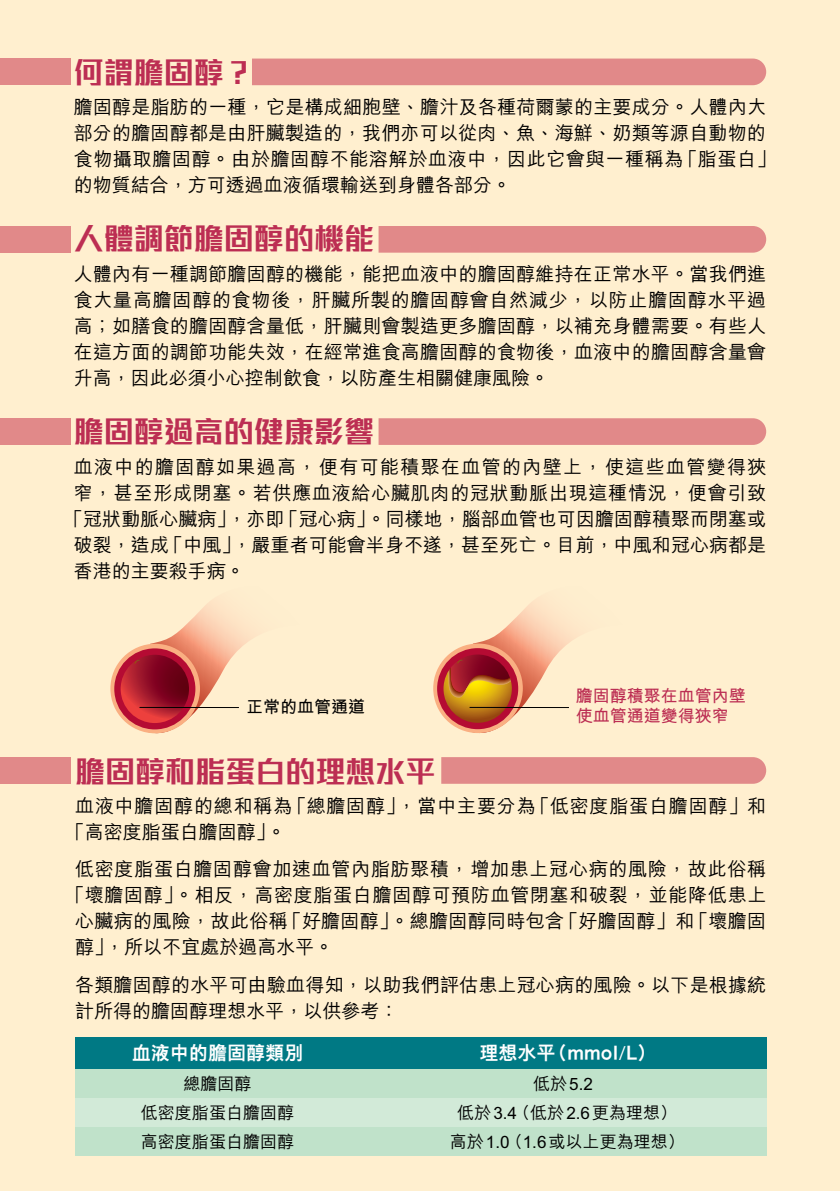
<style>
.page{position:relative;width:840px;height:1191px;background:#fff}
.page>*{position:absolute;margin:0;border:0;box-sizing:border-box;transform-origin:0 0}
.t1{font:700 30px "M Stiff Hei HK";color:#bc2e53}
.t2{font:500 19px/26px "M Hei HK";letter-spacing:.01em;color:#000}
.t3{font:500 19px/26px "M Hei HK";letter-spacing:.04em;color:#000}
.t4{font:500 19px "M Hei HK";letter-spacing:.035em;color:#000}
.t5{font:500 19px "M Hei HK";letter-spacing:.07em;color:#000}
.t6{font:800 19px "M Hei HK";color:#fff}
.t7{font:500 17px "M Hei HK";color:#000}
.t8{font:700 17px/20px "M Hei HK";color:#bc2e53}
.t9{font:700 17px "M Hei HK";color:#000}
</style>
<div class="page">
<div style="left:0;top:0;width:839px;height:1191px;background:#ffefcf"></div>
<div style="left:0;top:59px;width:71px;height:26px;background:#e18989"></div>
<div style="left:252px;top:59px;width:513px;height:26px;background:#e18989"></div>
<div style="left:378px;top:226px;width:387px;height:27px;background:#e18989"></div>
<div style="left:0;top:226px;width:71px;height:27px;background:#e18989"></div>
<div style="left:378px;top:418px;width:387px;height:27px;background:#e18989"></div>
<div style="left:0;top:418px;width:71px;height:27px;background:#e18989"></div>
<svg style="left:433px;top:600px;width:332px;height:183px"></svg>
<div style="left:0;top:757px;width:71px;height:26px;background:#e18989"></div>
<svg style="left:110px;top:644px;width:90px;height:89px"></svg>
<svg style="left:119px;top:652px;width:72px;height:73px"></svg>
<svg style="left:133px;top:601px;width:122px;height:133px"></svg>
<div style="left:114px;top:648px;width:81px;height:81px;border:6px solid #b50b33;border-radius:50%"></div>
<hr style="left:139px;top:707px;width:100px;height:1px;background:#000">
<hr style="left:469px;top:707px;width:99px;height:1px;background:#000">
<div style="left:75px;top:1037px;width:284px;height:32px;background:#007984"></div>
<div style="left:359px;top:1037px;width:406px;height:32px;background:#007984"></div>
<div style="left:75px;top:1069px;width:284px;height:29px;background:#c0e2ca"></div>
<div style="left:359px;top:1069px;width:406px;height:29px;background:#c0e2ca"></div>
<div style="left:75px;top:1126px;width:284px;height:29px;background:#c0e2ca"></div>
<div style="left:359px;top:1126px;width:406px;height:29px;background:#c0e2ca"></div>
<div style="left:75px;top:1098px;width:284px;height:28px;background:#d2ead8"></div>
<div style="left:359px;top:1098px;width:406px;height:28px;background:#d2ead8"></div>
<h2 class="t1" style="left:74px;top:57px;width:182px">何謂膽固醇？</h2>
<p class="t2" style="left:74px;top:92px;width:703px">膽固醇是脂肪的一種，它是構成細胞壁、膽汁及各種荷爾蒙的主要成分。人體內大部分的膽固醇都是由肝臟製造的，我們亦可以從肉、魚、海鮮、奶類等源自動物的食物攝取膽固醇。由於膽固醇不能溶解於血液中，因此它會與一種稱為「脂蛋白」的物質結合，方可透過血液循環輸送到身體各部分。</p>
<h2 class="t1" style="left:74px;top:224px;width:302px">人體調節膽固醇的機能</h2>
<p class="t2" style="left:74px;top:259px;width:693px;text-align:justify">人體內有一種調節膽固醇的機能，能把血液中的膽固醇維持在正常水平。當我們進食大量高膽固醇的食物後，肝臟所製的膽固醇會自然減少，以防止膽固醇水平過高；如膳食的膽固醇含量低，肝臟則會製造更多膽固醇，以補充身體需要。有些人在這方面的調節功能失效，在經常進食高膽固醇的食物後，血液中的膽固醇含量會升高，因此必須小心控制飲食，以防產生相關健康風險。</p>
<h2 class="t1" style="left:74px;top:417px;width:302px">膽固醇過高的健康影響</h2>
<p class="t5" style="left:74px;top:453px;width:693px">血液中的膽固醇如果過高，便有可能積聚在血管的內壁上，使這些血管變得狹</p>
<p class="t3" style="left:74px;top:478px;width:693px">窄，甚至形成閉塞。若供應血液給心臟肌肉的冠狀動脈出現這種情況，便會引致</p>
<p class="t2" style="left:64px;top:504px;width:703px">「冠狀動脈心臟病」，亦即「冠心病」。同樣地，腦部血管也可因膽固醇積聚而閉塞或</p>
<p class="t2" style="left:74px;top:530px;width:693px">破裂，造成「中風」，嚴重者可能會半身不遂，甚至死亡。目前，中風和冠心病都是</p>
<p class="t2" style="left:74px;top:556px;width:173px">香港的主要殺手病。</p>
<p class="t9" style="left:246px;top:694px;width:120px">正常的血管通道</p>
<p class="t8" style="left:575px;top:684px;width:171px">膽固醇積聚在血管內壁使血管通道變得狹窄</p>
<h2 class="t1" style="left:75px;top:756px;width:361px">膽固醇和脂蛋白的理想水平</h2>
<p class="t3" style="left:66px;top:791px;width:701px;text-indent:10px">血液中膽固醇的總和稱為「總膽固醇」，當中主要分為「低密度脂蛋白膽固醇」和「高密度脂蛋白膽固醇」。</p>
<p class="t4" style="left:75px;top:855px;width:692px">低密度脂蛋白膽固醇會加速血管內脂肪聚積，增加患上冠心病的風險，故此俗稱</p>
<p class="t4" style="left:66px;top:881px;width:701px">「壞膽固醇」。相反，高密度脂蛋白膽固醇可預防血管閉塞和破裂，並能降低患上</p>
<p class="t2" style="left:75px;top:906px;width:692px">心臟病的風險，故此俗稱「好膽固醇」。總膽固醇同時包含「好膽固醇」和「壞膽固</p>
<p class="t2" style="left:75px;top:932px;width:260px">醇」，所以不宜處於過高水平。</p>
<p class="t2" style="left:75px;top:970px;width:692px">各類膽固醇的水平可由驗血得知，以助我們評估患上冠心病的風險。以下是根據統計所得的膽固醇理想水平，以供參考：</p>
<p class="t6" style="left:132px;top:1043px;width:172px">血液中的膽固醇類別</p>
<p class="t6" style="left:479px;top:1043px;width:178px">理想水平（mmol/L）</p>
<p class="t7" style="left:183px;top:1071px;width:69px">總膽固醇</p>
<p class="t7" style="left:533px;top:1071px;width:61px">低於5.2</p>
<p class="t7" style="left:141px;top:1100px;width:154px">低密度脂蛋白膽固醇</p>
<p class="t7" style="left:457px;top:1100px;width:221px">低於3.4 （低於2.6更為理想）</p>
<p class="t7" style="left:141px;top:1129px;width:154px">高密度脂蛋白膽固醇</p>
<p class="t7" style="left:449px;top:1129px;width:236px">高於1.0 （1.6或以上更為理想）</p>
</div>
